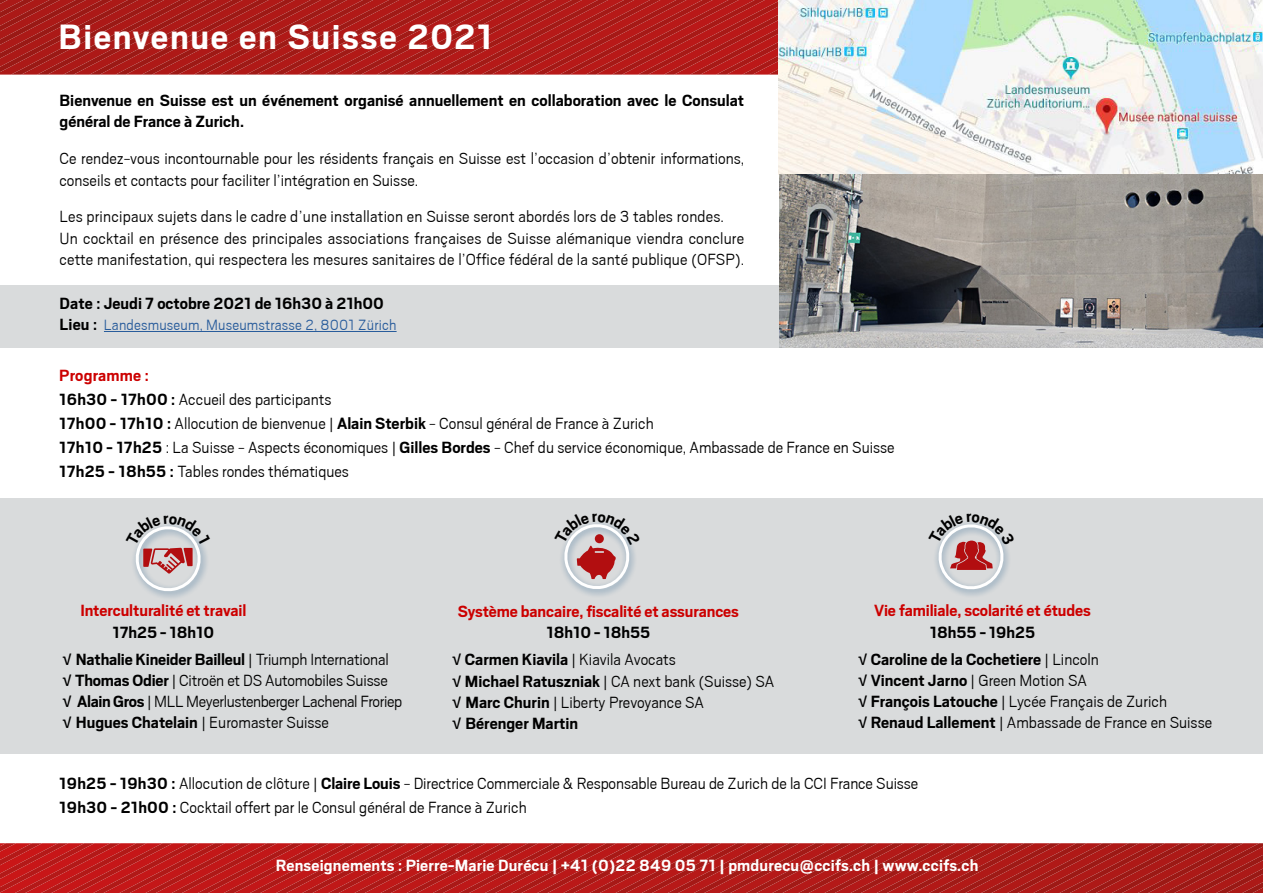
<style>
.page{position:relative;width:1263px;height:893px;background:#fff}
.page>*{position:absolute;margin:0;border:0;box-sizing:border-box;transform-origin:0 0}
.t1{font:700 39px "Scout";letter-spacing:.04em;color:#fff}
.t2{font:300 18px/24px "Scout";color:#000}
.t3{font:700 18px/27px "Scout";color:#000}
.t4{font:700 18px "Scout";letter-spacing:-.005em;color:#c00}
.t5{font:700 18px "Scout";letter-spacing:.01em;color:#fff}
.t6{font:300 16.5px "Scout";letter-spacing:.01em;color:#275b9b}
.s1{font-weight:700;font-size:18px;color:#000}
.s2{font-weight:700;color:#c00}
.s3{font-weight:700}
.s4{font-family:"Calibri";font-weight:400}
.s5{font-weight:300}
</style>
<div class="page">
<svg style="left:0;top:0;width:779px;height:75px;background:#ae201e"></svg>
<img style="left:779px;top:0;width:484px;height:347px">
<svg style="left:0;top:285px;width:848px;height:62px;background:#d2d4d5"></svg>
<svg style="left:0;top:843px;width:1263px;height:50px;background:#b41f1e"></svg>
<hr style="left:104px;top:331px;width:293px;height:1px;background:#275b9b">
<div style="left:0;top:498px;width:1263px;height:256px;background:#d9dbdc"></div>
<div style="left:130px;top:522px;width:79px;height:79px;background:#004379;opacity:.5"></div>
<div style="left:559px;top:520px;width:79px;height:79px;background:#004379;opacity:.5"></div>
<div style="left:933px;top:520px;width:79px;height:79px;background:#004379;opacity:.5"></div>
<svg style="left:130px;top:522px;width:79px;height:71px"></svg>
<svg style="left:559px;top:520px;width:79px;height:70px"></svg>
<svg style="left:933px;top:520px;width:79px;height:71px"></svg>
<h1 class="t1" style="left:58px;top:12px;width:436px">Bienvenue en Suisse 2021</h1>
<p class="t3" style="left:60px;top:89px;width:686px;line-height:21.6px">Bienvenue en Suisse est un événement organisé annuellement en collaboration avec le Consulat général de France à Zurich.</p>
<p class="t2" style="left:60px;top:148px;width:686px;line-height:21.6px">Ce rendez-vous incontournable pour les résidents français en Suisse est l’occasion d’obtenir informations, conseils et contacts pour faciliter l’intégration en Suisse.</p>
<p class="t2" style="left:60px;top:206px;width:686px;line-height:21.6px">Les principaux sujets dans le cadre d’une installation en Suisse seront abordés lors de 3 tables rondes.<br>Un cocktail en présence des principales associations françaises de Suisse alémanique viendra conclure cette manifestation, qui respectera les mesures sanitaires de l’Office fédéral de la santé publique (OFSP).</p>
<p class="t3" style="left:60px;top:289px;width:326px">Date : Jeudi 7 octobre 2021 de 16h30 à 21h00</p>
<p class="t6" style="left:60px;top:317px;width:339px"><span class="s1">Lieu :</span> Landesmuseum, Museumstrasse 2, 8001 Zürich</p>
<p class="t2" style="left:59px;top:363px;width:837px"><span class="s2">Programme :<br></span><span class="s3">16h30 - 17h00 :</span> Accueil des participants<br><span class="s3">17h00 - 17h10 :</span> Allocution de bienvenue | <span class="s3">Alain Sterbik</span> - Consul général de France à Zurich<br><span class="s3">17h10 - 17h25</span> : La Suisse - Aspects économiques | <span class="s3">Gilles Bordes</span> - Chef du service économique, Ambassade de France en Suisse <span class="s3">17h25 - 18h55 :</span> Tables rondes thématiques</p>
<p class="t4" style="left:80px;top:599px;width:168px">Interculturalité et travail</p>
<p class="t3" style="left:63px;top:618px;width:328px;text-indent:50px">17h25 - 18h10<br><span class="s4">√</span> Nathalie Kineider Bailleul <span class="s5">| Triumph International</span></p>
<p class="t2" style="left:63px;top:670px;width:341px;line-height:21px"><span class="s4">√</span> <span class="s3">Thomas Odier</span> | Citroën et DS Automobiles Suisse<br><span class="s4">√</span> <span class="s3">Alain Gros</span> | MLL Meyerlustenberger Lachenal Froriep <span class="s4">√</span> <span class="s3">Hugues Chatelain</span> | Euromaster Suisse</p>
<p class="t4" style="left:458px;top:599px;width:283px">Système bancaire, fiscalité et assurances</p>
<p class="t3" style="left:452px;top:618px;width:225px;text-indent:94px">18h10 - 18h55<br><span class="s4">√</span> Carmen Kiavila <span class="s5">| Kiavila Avocats</span></p>
<p class="t3" style="left:452px;top:670px;width:323px;line-height:21px"><span class="s4">√</span> Michael Ratuszniak <span class="s5">| CA next bank (Suisse) SA </span><span class="s4">√</span> Marc Churin <span class="s5">| Liberty Prevoyance SA<br></span><span class="s4">√</span> Bérenger Martin</p>
<p class="t4" style="left:874px;top:599px;width:218px">Vie familiale, scolarité et études</p>
<p class="t3" style="left:858px;top:618px;width:242px;text-align:center">18h55 - 19h25<br><span class="s4">√</span> Caroline de la Cochetiere <span class="s5">| Lincoln</span></p>
<p class="t2" style="left:858px;top:670px;width:355px;line-height:21px"><span class="s4">√</span> <span class="s3">Vincent Jarno</span> | Green Motion SA<br><span class="s4">√</span> <span class="s3">François Latouche</span> | Lycée Français de Zurich<br><span class="s4">√</span> <span class="s3">Renaud Lallement</span> | Ambassade de France en Suisse</p>
<p class="t2" style="left:59px;top:771px;width:860px"><span class="s3">19h25 - 19h30 :</span> Allocution de clôture | <span class="s3">Claire Louis</span> - Directrice Commerciale &amp; Responsable Bureau de Zurich de la CCI France Suisse<br><span class="s3">19h30 - 21h00 :</span> Cocktail offert par le Consul général de France à Zurich</p>
<p class="t5" style="left:276px;top:854px;width:704px">Renseignements : Pierre-Marie Durécu | +41 (0)22 849 05 71 | pmdurecu@ccifs.ch | www.ccifs.ch</p>
</div>
